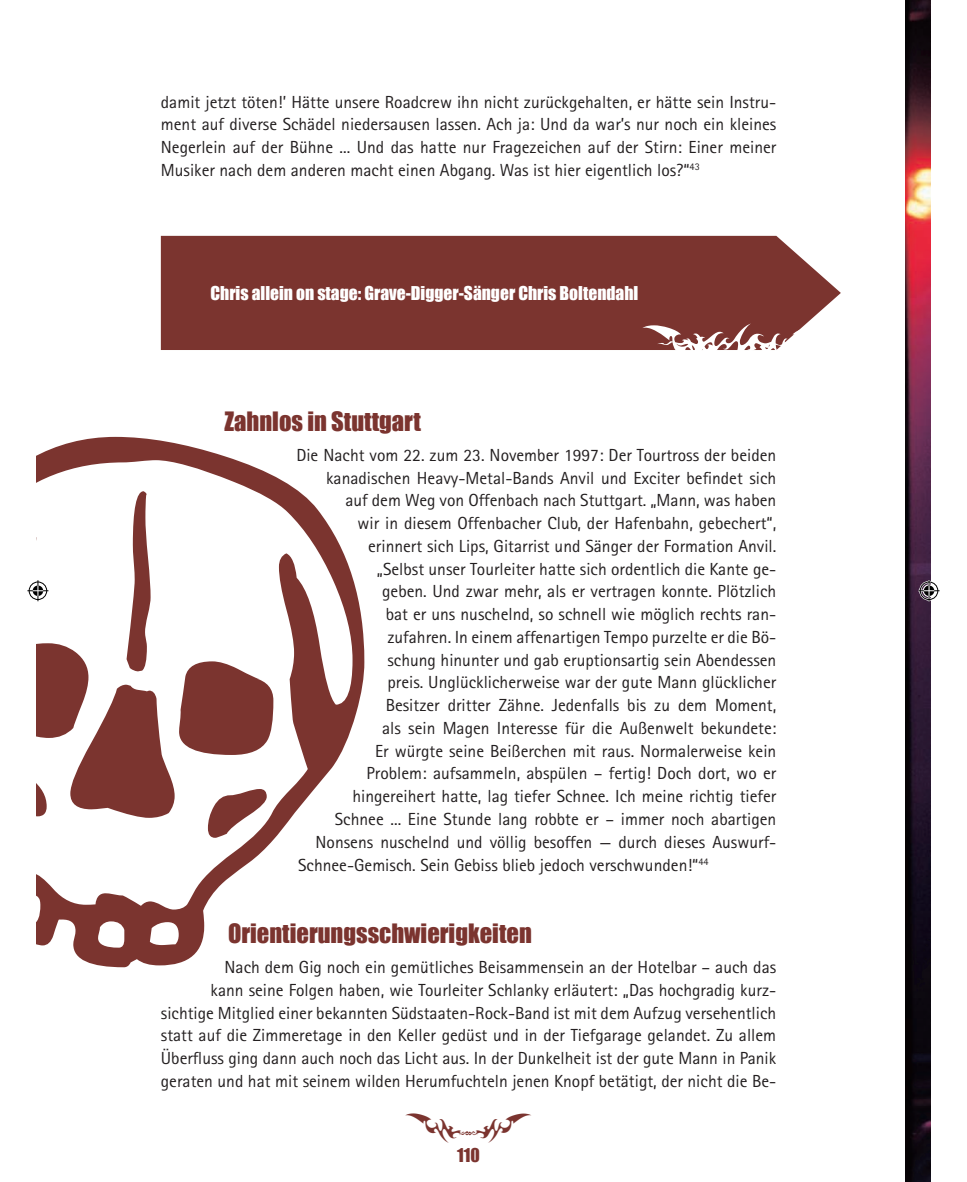
<style>
.page{position:relative;width:967px;height:1182px;background:#fff}
.page>*{position:absolute;margin:0;border:0;box-sizing:border-box;transform-origin:0 0}
.t1{font:42px "Tribalzbymarioz";color:#7b342f}
.t2{font:24.5px "Impact";color:#7b342f}
.t3{font:17.5px/22.8px "Rotis Sans Serif";color:#231f20;text-align:justify}
.t4{font:17.5px "Impact";color:#fff}
.t5{font:17.5px "Impact";color:#7b342f}
</style>
<div class="page">
<img style="left:905px;top:0;width:25px;height:1181px">
<div style="left:161px;top:236px;width:679px;height:114px;background:#7b342f"></div>
<svg style="left:642px;top:323px;width:189px;height:27px"></svg>
<svg style="left:37px;top:437px;width:327px;height:530px"></svg>
<hr style="left:0;top:0;width:32px;height:1px;background:#000">
<hr style="left:935px;top:0;width:31px;height:1px;background:#000">
<hr style="left:0;top:1181px;width:32px;height:1px;background:#000">
<hr style="left:935px;top:1181px;width:31px;height:1px;background:#000">
<svg style="left:915px;top:0;width:27px;height:1px"></svg>
<svg style="left:915px;top:1181px;width:27px;height:1px"></svg>
<svg style="left:27px;top:580px;width:21px;height:21px"></svg>
<svg style="left:918px;top:580px;width:21px;height:21px"></svg>
<p class="t3" style="left:161px;top:90px;width:617px">damit jetzt töten!’ Hätte unsere Roadcrew ihn nicht zurückgehalten, er hätte sein Instru&shy;ment auf diverse Schädel niedersausen lassen. Ach ja: Und da war’s nur noch ein kleines Negerlein auf der Bühne ... Und das hatte nur Fragezeichen auf der Stirn: Einer meiner Musiker nach dem anderen macht einen Abgang. Was ist hier eigentlich los?“<sup>43</sup></p>
<p class="t4" style="left:210px;top:282px;width:429px">Chris allein on stage: Grave-Digger-Sänger Chris Boltendahl</p>
<h2 class="t2" style="left:224px;top:406px;width:198px">Zahnlos in Stuttgart</h2>
<p class="t3" style="left:296px;top:443px;width:481px">Die Nacht vom 22. zum 23. November 1997: Der Tourtross der beiden</p>
<p class="t3" style="left:326px;top:466px;width:451px">kanadischen Heavy-Metal-Bands Anvil und Exciter befindet sich</p>
<p class="t3" style="left:345px;top:489px;width:432px">auf dem Weg von Offenbach nach Stuttgart. „Mann, was haben</p>
<p class="t3" style="left:357px;top:511px;width:420px">wir in diesem Offenbacher Club, der Hafenbahn, gebechert“,</p>
<p class="t3" style="left:368px;top:534px;width:409px">erinnert sich Lips, Gitarrist und Sänger der Formation Anvil.</p>
<p class="t3" style="left:377px;top:557px;width:401px">„Selbst unser Tourleiter hatte sich ordentlich die Kante ge-</p>
<p class="t3" style="left:382px;top:580px;width:395px">geben. Und zwar mehr, als er vertragen konnte. Plötzlich</p>
<p class="t3" style="left:385px;top:602px;width:392px">bat er uns nuschelnd, so schnell wie möglich rechts ran-</p>
<p class="t3" style="left:387px;top:625px;width:390px">zufahren. In einem affenartigen Tempo purzelte er die Bö-</p>
<p class="t3" style="left:387px;top:648px;width:390px">schung hinunter und gab eruptionsartig sein Abendessen</p>
<p class="t3" style="left:387px;top:671px;width:390px">preis. Unglücklicherweise war der gute Mann glücklicher</p>
<p class="t3" style="left:385px;top:693px;width:392px">Besitzer dritter Zähne. Jedenfalls bis zu dem Moment,</p>
<p class="t3" style="left:382px;top:716px;width:395px">als sein Magen Interesse für die Außenwelt bekundete:</p>
<p class="t3" style="left:375px;top:739px;width:402px">Er würgte seine Beißerchen mit raus. Normalerweise kein</p>
<p class="t3" style="left:366px;top:762px;width:411px">Problem: aufsammeln, abspülen – fertig! Doch dort, wo er</p>
<p class="t3" style="left:352px;top:784px;width:425px">hingereihert hatte, lag tiefer Schnee. Ich meine richtig tiefer</p>
<p class="t3" style="left:335px;top:807px;width:443px">Schnee ... Eine Stunde lang robbte er – immer noch abartigen</p>
<p class="t3" style="left:315px;top:830px;width:462px">Nonsens nuschelnd und völlig besoffen — durch dieses Auswurf-</p>
<p class="t3" style="left:298px;top:853px;width:412px">Schnee-Gemisch. Sein Gebiss blieb jedoch verschwunden!“<sup>44</sup></p>
<h2 class="t2" style="left:228px;top:918px;width:305px">Orientierungsschwierigkeiten</h2>
<p class="t3" style="left:161px;top:955px;width:617px;text-align:right">Nach dem Gig noch ein gemütliches Beisammensein an der Hotelbar – auch das<br>kann seine Folgen haben, wie Tourleiter Schlanky erläutert: „Das hochgradig kurz&shy;sichtige Mitglied einer bekannten Südstaaten-Rock-Band ist mit dem Aufzug versehentlich statt auf die Zimmeretage in den Keller gedüst und in der Tiefgarage gelandet. Zu allem Überfluss ging dann auch noch das Licht aus. In der Dunkelheit ist der gute Mann in Panik geraten und hat mit seinem wilden Herumfuchteln jenen Knopf betätigt, der nicht die Be-</p>
<h1 class="t1" style="left:404px;top:1103px;width:131px">a</h1>
<p class="t5" style="left:457px;top:1143px;width:24px">110</p>
</div>
